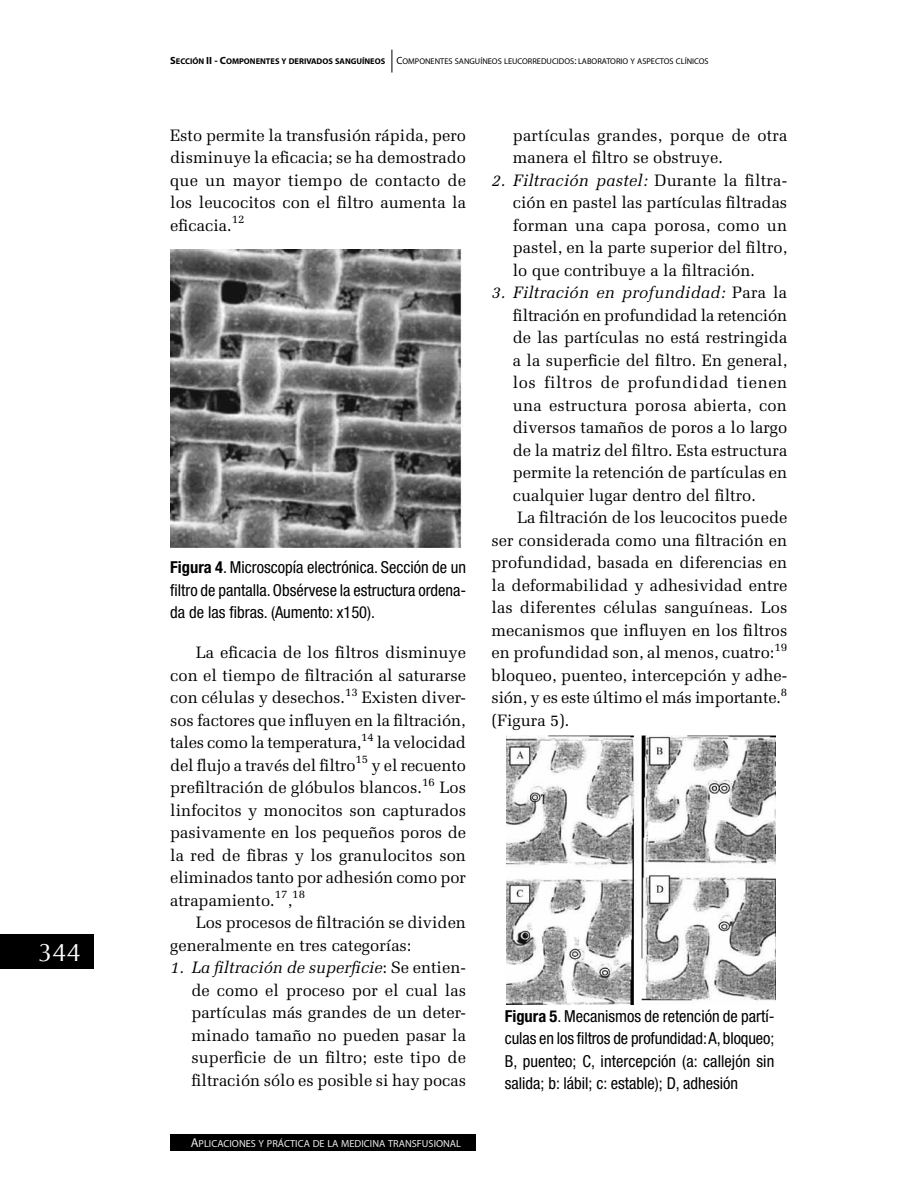
<style>
.page{position:relative;width:915px;height:1191px;background:#fff}
.page>*{position:absolute;margin:0;border:0;box-sizing:border-box;transform-origin:0 0}
.t1{font:25.5px "Optima";color:#fff}
.t2{font:16.5px/22.5px "Melior";color:#000;text-align:justify}
.t3{font:condensed 16.5px/22.5px "Helvetica Neue";color:#000;text-align:justify}
.t4{font:italic 16.5px "Melior";letter-spacing:.015em;color:#000}
.t5{font:16.5px "Melior";letter-spacing:.035em;color:#000}
.t6{font:11.55px "Melior";color:#000}
.t7{font:10.2px "Myriad Roman SC800";color:#eaebeb}
.t8{font:8.4px "Myriad Roman SC800";color:#000}
.s1{font-family:"Myriad Bold SC800";font-size:10.5px}
.s2{font-family:"Myriad Bold SC800"}
.s3{font-size:10.5px}
.s4{font-weight:700}
.s5{font-size:16.5px}
.s6{font-style:italic}
.s7{font-size:12.9px}
.s8{font-style:normal}
</style>
<div class="page">
<div style="left:0;top:934px;width:94px;height:34px;background:#000"></div>
<div style="left:170px;top:1133px;width:305px;height:17px;background:#000"></div>
<img style="left:170px;top:250px;width:292px;height:297px">
<img style="left:506px;top:735px;width:268px;height:269px">
<svg style="left:391px;top:50px;width:1px;height:23px"></svg>
<h1 class="t1" style="left:38px;top:937px;width:44px">344</h1>
<p class="t8" style="left:170px;top:57px;width:540px"><span class="s1">S</span><span class="s2">ECCIÓN</span> <span class="s1">II - C</span><span class="s2">OMPONENTES Y DERIVADOS SANGUÍNEOS</span> <span class="s3">C</span>OMPONENTES SANGUÍNEOS LEUCORREDUCIDOS<span class="s3">:</span> LABORATORIO Y ASPECTOS CLÍNICOS</p>
<p class="t2" style="left:170px;top:124px;width:297px">Esto permite la transfusión rápida, pero disminuye la eficacia; se ha demostrado que un mayor tiempo de contacto de los leucocitos con el filtro aumenta la eficacia.</p>
<p class="t6" style="left:231px;top:212px;width:14px">12</p>
<p class="t3" style="left:170px;top:556px;width:297px"><span class="s4">Figura 4</span>. Microscopía electrónica. Sección de un filtro de pantalla. Obsérvese la estructura ordena&shy;da de las fibras. (Aumento: x150).</p>
<p class="t2" style="left:170px;top:641px;width:297px;text-indent:26px">La eficacia de los filtros disminuye con el tiempo de filtración al saturarse con células y desechos.</p>
<p class="t6" style="left:345px;top:684px;width:14px">13</p>
<p class="t2" style="left:170px;top:686px;width:297px;text-indent:191px">Existen diver&shy;sos factores que influyen en la filtración, tales como la temperatura,</p>
<p class="t6" style="left:361px;top:729px;width:14px">14</p>
<p class="t2" style="left:377px;top:731px;width:91px">la velocidad</p>
<p class="t2" style="left:170px;top:753px;width:187px">del flujo a través del filtro</p>
<p class="t6" style="left:355px;top:752px;width:14px">15</p>
<p class="t2" style="left:170px;top:753px;width:297px;text-indent:201px">y el recuento prefiltración de glóbulos blancos.</p>
<p class="t6" style="left:422px;top:774px;width:14px">16</p>
<p class="t2" style="left:170px;top:776px;width:297px;text-indent:269px">Los linfocitos y monocitos son capturados pasivamente en los pequeños poros de la red de fibras y los granulocitos son eliminados tanto por adhesión como por atrapamiento.</p>
<p class="t6" style="left:275px;top:887px;width:32px">17<span class="s5">,</span>18</p>
<p class="t2" style="left:170px;top:911px;width:297px;text-indent:26px">Los procesos de filtración se dividen generalmente en tres categorías:</p>
<p class="t2" style="left:191px;top:956px;width:276px;text-indent:-21px"><span class="s6">1. La filtración de superficie</span>: Se entien&shy;de como el proceso por el cual las partículas más grandes de un deter&shy;minado tamaño no pueden pasar la superficie de un filtro; este tipo de filtración sólo es posible si hay pocas</p>
<p class="t7" style="left:191px;top:1138px;width:272px"><span class="s7">A</span>PLICACIONES Y PRÁCTICA DE LA MEDICINA TRANSFUSIONAL</p>
<p class="t2" style="left:512px;top:124px;width:276px">partículas grandes, porque de otra manera el filtro se obstruye.</p>
<p class="t2" style="left:512px;top:169px;width:276px;text-indent:-21px"><span class="s6">2. Filtración pastel:</span> Durante la filtra&shy;ción en pastel las partículas filtradas forman una capa porosa, como un pastel, en la parte superior del filtro, lo que contribuye a la filtración.</p>
<p class="t4" style="left:491px;top:283px;width:297px">3. Filtración en profundidad: <span class="s8">Para la</span></p>
<p class="t2" style="left:512px;top:304px;width:276px">filtración en profundidad la retención</p>
<p class="t2" style="left:512px;top:326px;width:276px">de las partículas no está restringida</p>
<p class="t2" style="left:512px;top:349px;width:276px">a la superficie del filtro. En general,</p>
<p class="t5" style="left:512px;top:372px;width:276px">los filtros de profundidad tienen</p>
<p class="t2" style="left:512px;top:394px;width:276px">una estructura porosa abierta, con</p>
<p class="t2" style="left:512px;top:416px;width:276px">diversos tamaños de poros a lo largo</p>
<p class="t2" style="left:512px;top:439px;width:276px">de la matriz del filtro. Esta estructura</p>
<p class="t2" style="left:512px;top:461px;width:276px">permite la retención de partículas en</p>
<p class="t2" style="left:512px;top:484px;width:244px">cualquier lugar dentro del filtro.</p>
<p class="t2" style="left:517px;top:506px;width:272px">La filtración de los leucocitos puede</p>
<p class="t2" style="left:491px;top:529px;width:297px">ser considerada como una filtración en</p>
<p class="t2" style="left:491px;top:551px;width:297px">profundidad, basada en diferencias en</p>
<p class="t2" style="left:491px;top:574px;width:297px">la deformabilidad y adhesividad entre</p>
<p class="t2" style="left:491px;top:596px;width:297px">las diferentes células sanguíneas. Los</p>
<p class="t2" style="left:491px;top:619px;width:297px">mecanismos que influyen en los filtros</p>
<p class="t2" style="left:491px;top:641px;width:284px">en profundidad son, al menos, cuatro:</p>
<p class="t6" style="left:774px;top:640px;width:14px">19</p>
<p class="t2" style="left:491px;top:664px;width:297px">bloqueo, puenteo, intercepción y adhe&shy;sión, y es este último el más importante.</p>
<p class="t6" style="left:780px;top:685px;width:8px">8</p>
<p class="t2" style="left:491px;top:709px;width:79px">(Figura 5).</p>
<p class="t3" style="left:504px;top:1004px;width:271px"><span class="s4">Figura 5</span>. Mecanismos de retención de partí&shy;culas en los filtros de profundidad: A, bloqueo; B, puenteo; C, intercepción (a: callejón sin salida; b: lábil; c: estable); D, adhesión</p>
</div>
